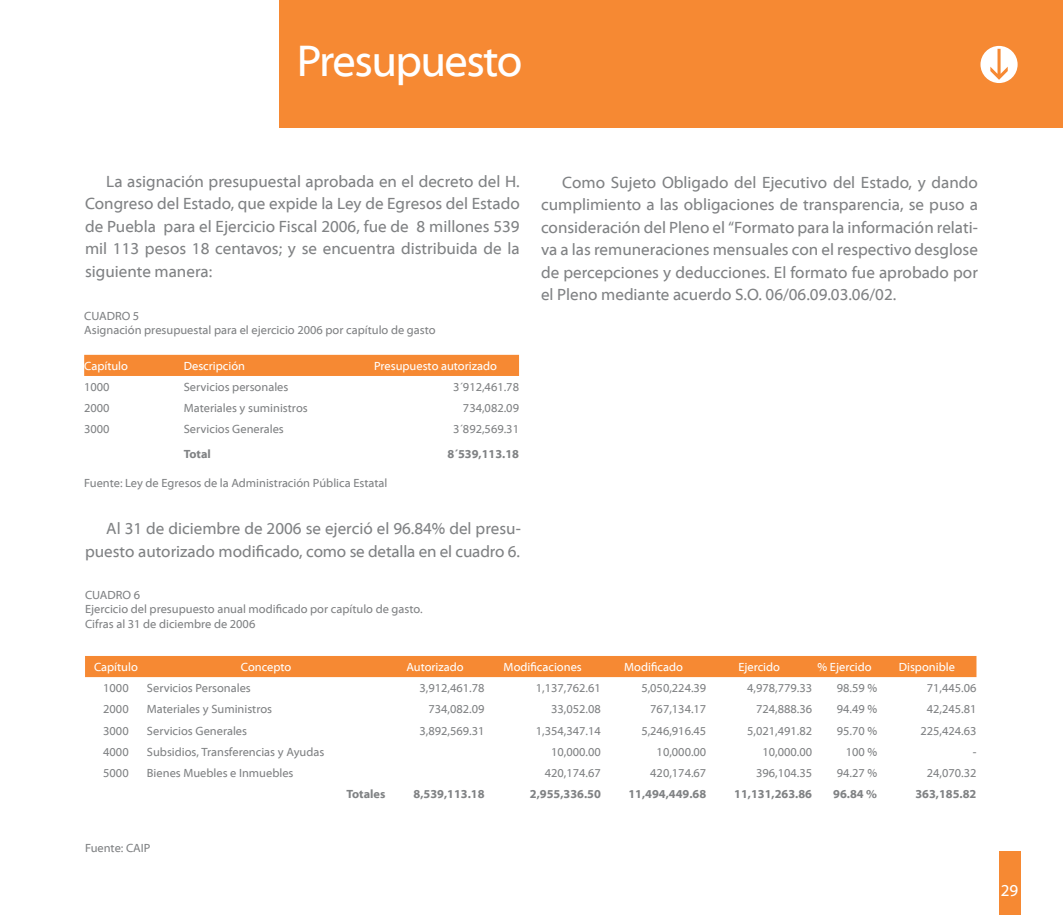
<style>
.page{position:relative;width:1063px;height:915px;background:#fff}
.page>*{position:absolute;margin:0;border:0;box-sizing:border-box;transform-origin:0 0}
.t1{font:45px "Myriad Web Pro";letter-spacing:-.035em;color:#fff}
.t2{font:16.5px/22.5px "Myriad Web Pro";color:#808284;text-align:justify}
.t3{font:16.5px "Myriad Web Pro";color:#fff}
.t4{font:12px/14.4px "Myriad Web Pro";color:#808284}
.t5{font:12px "Myriad Web Pro";color:#fff}
.t6{font:700 12px "Myriad Web Pro";color:#808284}
</style>
<div class="page">
<div style="left:279px;top:1px;width:784px;height:127px;background:#f68933"></div>
<div style="left:980px;top:46px;width:38px;height:37px;background:#fff;border-radius:50%"></div>
<svg style="left:990px;top:49px;width:18px;height:31px"></svg>
<div style="left:84px;top:355px;width:435px;height:21px;background:#f68933"></div>
<div style="left:999px;top:850px;width:21px;height:64px;background:#f68933"></div>
<div style="left:85px;top:656px;width:891px;height:21px;background:#f68933"></div>
<h1 class="t1" style="left:297px;top:37px;width:227px">Presupuesto</h1>
<p class="t2" style="left:85px;top:170px;width:436px;text-indent:21px">La asignación presupuestal aprobada en el decreto del H.<br>Congreso del Estado, que expide la Ley de Egresos del Estado de Puebla para el Ejercicio Fiscal 2006, fue de 8 millones 539 mil 113 pesos 18 centavos; y se encuentra distribuida de la siguiente manera:</p>
<p class="t4" style="left:84px;top:309px;width:353px">CUADRO 5<br>Asignación presupuestal para el ejercicio 2006 por capítulo de gasto</p>
<p class="t5" style="left:84px;top:359px;width:45px">Capítulo</p>
<p class="t5" style="left:184px;top:359px;width:63px">Descripción</p>
<p class="t5" style="left:374px;top:359px;width:124px">Presupuesto autorizado</p>
<p class="t4" style="left:84px;top:380px;width:27px">1000</p>
<p class="t4" style="left:184px;top:380px;width:106px">Servicios personales</p>
<p class="t4" style="left:453px;top:380px;width:68px">3´912,461.78</p>
<p class="t4" style="left:84px;top:401px;width:27px">2000</p>
<p class="t4" style="left:184px;top:401px;width:126px">Materiales y suministros</p>
<p class="t4" style="left:463px;top:401px;width:58px">734,082.09</p>
<p class="t4" style="left:84px;top:422px;width:27px">3000</p>
<p class="t4" style="left:184px;top:422px;width:102px">Servicios Generales</p>
<p class="t4" style="left:453px;top:422px;width:68px">3´892,569.31</p>
<p class="t6" style="left:184px;top:447px;width:29px">Total</p>
<p class="t6" style="left:448px;top:447px;width:73px">8´539,113.18</p>
<p class="t4" style="left:84px;top:475px;width:305px">Fuente: Ley de Egresos de la Administración Pública Estatal</p>
<h2 class="t2" style="left:85px;top:517px;width:437px;text-align:right">Al 31 de diciembre de 2006 se ejerció el 96.84% del presu&shy;puesto autorizado modificado, como se detalla en el cuadro 6.</h2>
<p class="t4" style="left:85px;top:587px;width:339px">CUADRO 6<br>Ejercicio del presupuesto anual modificado por capítulo de gasto.<br>Cifras al 31 de diciembre de 2006</p>
<p class="t2" style="left:541px;top:171px;width:438px;text-indent:21px">Como Sujeto Obligado del Ejecutivo del Estado, y dando cumplimiento a las obligaciones de transparencia, se puso a consideración del Pleno el “Formato para la información relati&shy;va a las remuneraciones mensuales con el respectivo desglose de percepciones y deducciones. El formato fue aprobado por el Pleno mediante acuerdo S.O. 06/06.09.03.06/02.</p>
<p class="t5" style="left:94px;top:660px;width:45px">Capítulo</p>
<p class="t5" style="left:241px;top:660px;width:52px">Concepto</p>
<p class="t5" style="left:406px;top:660px;width:59px">Autorizado</p>
<p class="t5" style="left:504px;top:660px;width:80px">Modificaciones</p>
<p class="t5" style="left:624px;top:660px;width:60px">Modificado</p>
<p class="t5" style="left:738px;top:660px;width:43px">Ejercido</p>
<p class="t5" style="left:818px;top:660px;width:56px">% Ejercido</p>
<p class="t5" style="left:899px;top:660px;width:58px">Disponible</p>
<p class="t4" style="left:103px;top:681px;width:27px">1000</p>
<p class="t4" style="left:147px;top:681px;width:105px">Servicios Personales</p>
<p class="t4" style="left:420px;top:681px;width:66px">3,912,461.78</p>
<p class="t4" style="left:536px;top:681px;width:66px">1,137,762.61</p>
<p class="t4" style="left:641px;top:681px;width:66px">5,050,224.39</p>
<p class="t4" style="left:747px;top:681px;width:66px">4,978,779.33</p>
<p class="t4" style="left:837px;top:681px;width:42px">98.59 %</p>
<p class="t4" style="left:927px;top:681px;width:51px">71,445.06</p>
<p class="t4" style="left:103px;top:702px;width:27px">2000</p>
<p class="t4" style="left:147px;top:702px;width:127px">Materiales y Suministros</p>
<p class="t4" style="left:429px;top:702px;width:58px">734,082.09</p>
<p class="t4" style="left:551px;top:702px;width:51px">33,052.08</p>
<p class="t4" style="left:650px;top:702px;width:58px">767,134.17</p>
<p class="t4" style="left:756px;top:702px;width:58px">724,888.36</p>
<p class="t4" style="left:837px;top:702px;width:42px">94.49 %</p>
<p class="t4" style="left:927px;top:702px;width:51px">42,245.81</p>
<p class="t4" style="left:103px;top:723px;width:27px">3000</p>
<p class="t4" style="left:147px;top:723px;width:102px">Servicios Generales</p>
<p class="t4" style="left:420px;top:723px;width:66px">3,892,569.31</p>
<p class="t4" style="left:536px;top:723px;width:66px">1,354,347.14</p>
<p class="t4" style="left:641px;top:723px;width:66px">5,246,916.45</p>
<p class="t4" style="left:747px;top:723px;width:66px">5,021,491.82</p>
<p class="t4" style="left:837px;top:723px;width:42px">95.70 %</p>
<p class="t4" style="left:920px;top:723px;width:58px">225,424.63</p>
<p class="t4" style="left:103px;top:744px;width:27px">4000</p>
<p class="t4" style="left:147px;top:744px;width:179px">Subsidios, Transferencias y Ayudas</p>
<p class="t4" style="left:551px;top:744px;width:51px">10,000.00</p>
<p class="t4" style="left:657px;top:744px;width:51px">10,000.00</p>
<p class="t4" style="left:762px;top:744px;width:51px">10,000.00</p>
<p class="t4" style="left:846px;top:744px;width:33px">100 %</p>
<p class="t4" style="left:973px;top:744px;width:5px">-</p>
<p class="t4" style="left:103px;top:765px;width:27px">5000</p>
<p class="t4" style="left:147px;top:765px;width:148px">Bienes Muebles e Inmuebles</p>
<p class="t4" style="left:545px;top:765px;width:58px">420,174.67</p>
<p class="t4" style="left:650px;top:765px;width:58px">420,174.67</p>
<p class="t4" style="left:756px;top:765px;width:58px">396,104.35</p>
<p class="t4" style="left:837px;top:765px;width:42px">94.27 %</p>
<p class="t4" style="left:927px;top:765px;width:51px">24,070.32</p>
<p class="t6" style="left:346px;top:787px;width:41px">Totales</p>
<p class="t6" style="left:414px;top:787px;width:73px">8,539,113.18</p>
<p class="t6" style="left:530px;top:787px;width:73px">2,955,336.50</p>
<p class="t6" style="left:628px;top:787px;width:79px">11,494,449.68</p>
<p class="t6" style="left:734px;top:787px;width:79px">11,131,263.86</p>
<p class="t6" style="left:833px;top:787px;width:45px">96.84 %</p>
<p class="t6" style="left:915px;top:787px;width:63px">363,185.82</p>
<p class="t4" style="left:85px;top:840px;width:67px">Fuente: CAIP</p>
<h2 class="t3" style="left:1001px;top:881px;width:19px">29</h2>
</div>
